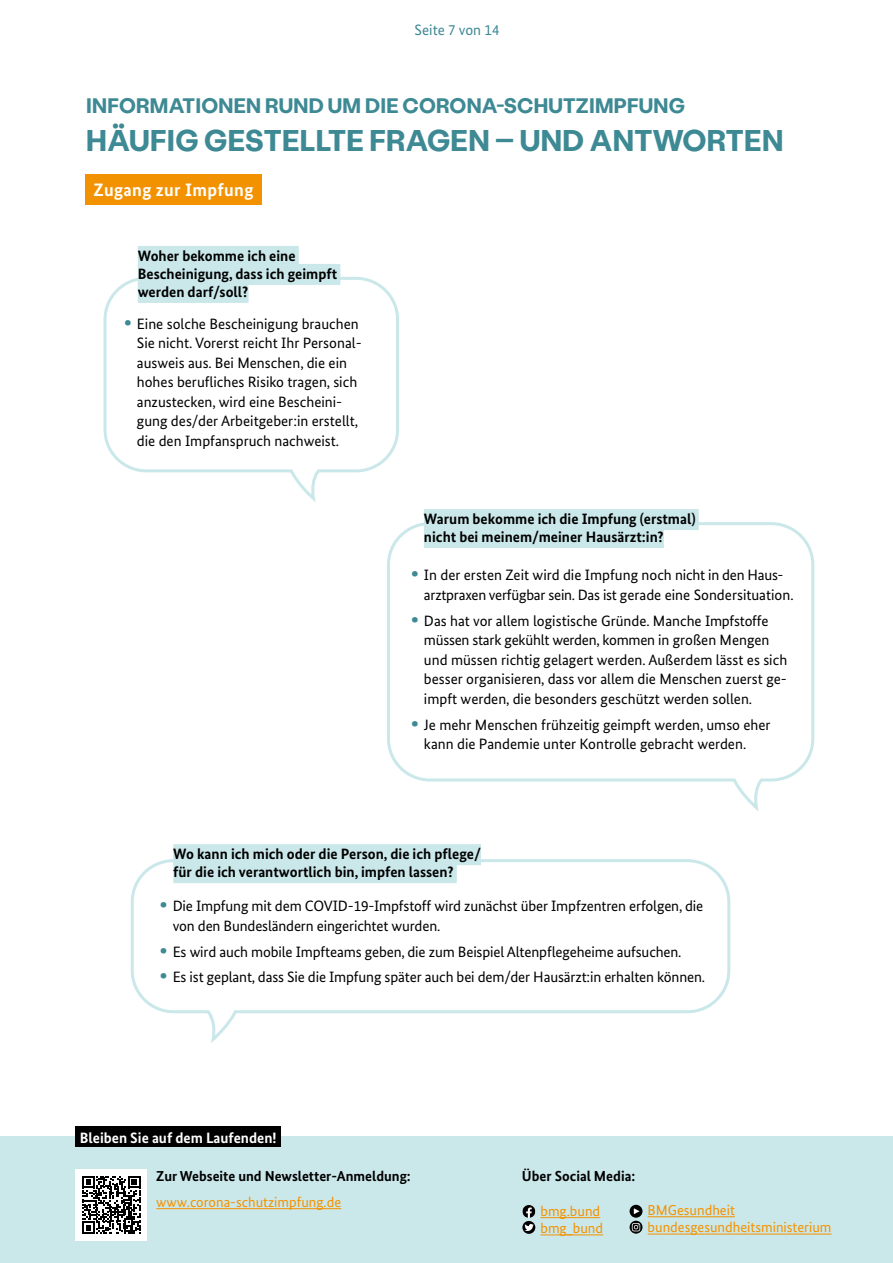
<style>
.page{position:relative;width:893px;height:1263px;background:#fff}
.page>*{position:absolute;margin:0;border:0;box-sizing:border-box;transform-origin:0 0}
.t1{font:700 30px "Stabil Grotesk";letter-spacing:.01em;color:#3d8994}
.t2{font:700 21px "Stabil Grotesk";letter-spacing:.01em;color:#3d8994}
.t3{font:700 18px "Bundes Sans";letter-spacing:.02em;color:#fff}
.t4{font:15px/19.5px "Bundes Sans";color:#000}
.t5{font:700 15px/18px "Bundes Sans";color:#000}
.t6{font:700 15px "Bundes Sans";color:#fff}
.t7{font:15px "Bundes Sans";color:#3d8994}
.t8{font:700 14.55px "Bundes Sans";color:#000}
.t9{font:14.4px/17.2px "Bundes Sans";color:#f39200}
.t10{font:700 14.4px "Bundes Sans";color:#000}
.s1{font-weight:700;font-size:19.5px;color:#3d8994}
</style>
<div class="page">
<div style="left:0;top:1137px;width:893px;height:126px;background:#cae7ea"></div>
<div style="left:75px;top:1127px;width:206px;height:20px;background:#000"></div>
<hr style="left:156px;top:1208px;width:185px;height:1px;background:#f39200">
<div style="left:75px;top:1169px;width:72px;height:72px;background:#fff"></div>
<svg style="left:82px;top:1176px;width:58px;height:58px"></svg>
<hr style="left:648px;top:1216px;width:87px;height:1px;background:#f39200">
<hr style="left:648px;top:1233px;width:183px;height:1px;background:#f39200">
<svg style="left:522px;top:1205px;width:13px;height:13px"></svg>
<svg style="left:522px;top:1221px;width:13px;height:13px"></svg>
<svg style="left:524px;top:1224px;width:10px;height:7px"></svg>
<div style="left:630px;top:1205px;width:12px;height:13px;background:#000;border-radius:50%"></div>
<svg style="left:634px;top:1208px;width:6px;height:6px"></svg>
<svg style="left:630px;top:1221px;width:12px;height:12px"></svg>
<svg style="left:632px;top:1223px;width:8px;height:8px"></svg>
<hr style="left:540px;top:1217px;width:60px;height:1px;background:#f39200">
<hr style="left:540px;top:1234px;width:63px;height:1px;background:#f39200">
<svg style="left:130px;top:859px;width:601px;height:184px"></svg>
<div style="left:173px;top:844px;width:308px;height:21px;background:#cae7ea"></div>
<div style="left:173px;top:862px;width:284px;height:21px;background:#cae7ea"></div>
<svg style="left:103px;top:275px;width:296px;height:227px"></svg>
<div style="left:138px;top:246px;width:161px;height:21px;background:#cae7ea"></div>
<div style="left:138px;top:264px;width:202px;height:21px;background:#cae7ea"></div>
<div style="left:138px;top:282px;width:111px;height:21px;background:#cae7ea"></div>
<svg style="left:387px;top:522px;width:428px;height:289px"></svg>
<div style="left:424px;top:509px;width:275px;height:21px;background:#cae7ea"></div>
<div style="left:424px;top:527px;width:240px;height:21px;background:#cae7ea"></div>
<div style="left:85px;top:174px;width:177px;height:31px;background:#f39200"></div>
<p class="t7" style="left:415px;top:21px;width:86px">Seite 7 von 14</p>
<h2 class="t2" style="left:86px;top:91px;width:600px">INFORMATIONEN RUND UM DIE CORONA-SCHUTZIMPFUNG</h2>
<h1 class="t1" style="left:86px;top:120px;width:699px">HÄUFIG GESTELLTE FRAGEN – UND ANTWORTEN</h1>
<p class="t3" style="left:94px;top:179px;width:161px">Zugang zur Impfung</p>
<p class="t5" style="left:138px;top:247px;width:201px">Woher bekomme ich eine<br>Bescheinigung, dass ich geimpft werden darf/soll?</p>
<p class="t4" style="left:137px;top:314px;width:226px;text-indent:-13px"><span class="s1">•</span> Eine solche Bescheinigung brauchen Sie nicht. Vorerst reicht Ihr Personal&shy;ausweis aus. Bei Menschen, die ein hohes berufliches Risiko tragen, sich anzustecken, wird eine Bescheini&shy;gung des/der Arbeitgeber:in erstellt, die den Impfanspruch nachweist.</p>
<p class="t5" style="left:424px;top:510px;width:273px">Warum bekomme ich die Impfung (erstmal) nicht bei meinem/meiner Hausärzt:in?</p>
<p class="t4" style="left:424px;top:565px;width:371px;text-indent:-13px"><span class="s1">•</span> In der ersten Zeit wird die Impfung noch nicht in den Haus&shy;arztpraxen verfügbar sein. Das ist gerade eine Sondersituation.</p>
<p class="t4" style="left:424px;top:611px;width:365px;text-indent:-13px"><span class="s1">•</span> Das hat vor allem logistische Gründe. Manche Impfstoffe müssen stark gekühlt werden, kommen in großen Mengen und müssen richtig gelagert werden. Außerdem lässt es sich besser organisieren, dass vor allem die Menschen zuerst ge&shy;impft werden, die besonders geschützt werden sollen.</p>
<p class="t4" style="left:424px;top:715px;width:348px;text-indent:-13px"><span class="s1">•</span> Je mehr Menschen frühzeitig geimpft werden, umso eher kann die Pandemie unter Kontrolle gebracht werden.</p>
<p class="t5" style="left:173px;top:845px;width:309px">Wo kann ich mich oder die Person, die ich pflege/ für die ich verantwortlich bin, impfen lassen?</p>
<p class="t4" style="left:173px;top:896px;width:532px;text-indent:-13px"><span class="s1">•</span> Die Impfung mit dem COVID-19-Impfstoff wird zunächst über Impfzentren erfolgen, die von den Bundesländern eingerichtet wurden.</p>
<p class="t4" style="left:160px;top:941px;width:523px"><span class="s1">•</span> Es wird auch mobile Impfteams geben, die zum Beispiel Altenpflegeheime aufsuchen.</p>
<p class="t4" style="left:160px;top:967px;width:547px"><span class="s1">•</span> Es ist geplant, dass Sie die Impfung später auch bei dem/der Hausärzt:in erhalten können.</p>
<p class="t6" style="left:80px;top:1128px;width:198px">Bleiben Sie auf dem Laufenden!</p>
<p class="t10" style="left:156px;top:1167px;width:256px">Zur Webseite und Newsletter-Anmeldung:</p>
<p class="t9" style="left:156px;top:1193px;width:186px">www.corona-schutzimpfung.de</p>
<p class="t8" style="left:522px;top:1167px;width:115px">Über Social Media:</p>
<p class="t9" style="left:540px;top:1202px;width:64px">bmg.bund bmg_bund</p>
<p class="t9" style="left:648px;top:1201px;width:185px">BMGesundheit bundesgesundheitsministerium</p>
</div>
